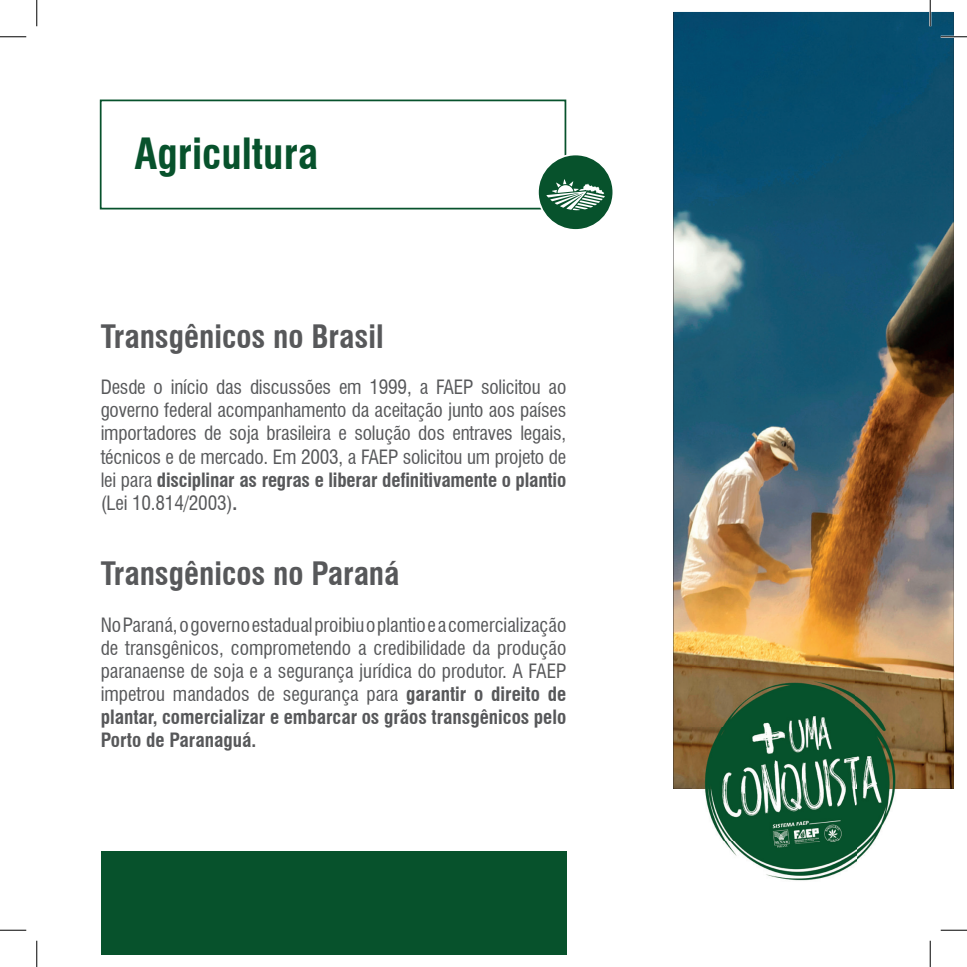
<style>
.page{position:relative;width:967px;height:967px;background:#fff}
.page>*{position:absolute;margin:0;border:0;box-sizing:border-box;transform-origin:0 0}
.t1{font:700 condensed 42px "Swiss 721 BT";color:#07522c}
.t2{font:700 condensed 31.5px "Swiss 721 BT";color:#57585a}
.t3{font:condensed 19.25px/23.1px "Swiss 721 BT";letter-spacing:-.01em;color:#57585a;text-align:justify}
.s1{font-weight:700}
</style>
<div class="page">
<div style="left:100px;top:99px;width:466px;height:110px;background:#fff;border:2px solid #07522c"></div>
<div style="left:101px;top:851px;width:465px;height:103px;background:#07522c"></div>
<div style="left:538px;top:154px;width:75px;height:76px;background:#07522c;border-radius:50%"></div>
<div style="left:537px;top:154px;width:77px;height:77px;border:2px solid #fff;border-radius:50%"></div>
<img style="left:673px;top:12px;width:280px;height:776px">
<img style="left:692px;top:667px;width:218px;height:214px">
<svg style="left:546px;top:179px;width:59px;height:31px"></svg>
<hr style="left:940px;top:36px;width:26px;height:2px;background:#fff">
<hr style="left:929px;top:0;width:2px;height:26px;background:#fff">
<svg style="left:0;top:36px;width:26px;height:1px"></svg>
<svg style="left:940px;top:36px;width:26px;height:1px"></svg>
<svg style="left:0;top:929px;width:26px;height:1px"></svg>
<svg style="left:940px;top:929px;width:26px;height:1px"></svg>
<svg style="left:36px;top:0;width:1px;height:26px"></svg>
<svg style="left:36px;top:940px;width:1px;height:26px"></svg>
<svg style="left:929px;top:0;width:1px;height:26px"></svg>
<svg style="left:929px;top:940px;width:1px;height:26px"></svg>
<h1 class="t1" style="left:134px;top:129px;width:185px">Agricultura</h1>
<h2 class="t2" style="left:101px;top:317px;width:284px">Transgênicos no Brasil</h2>
<p class="t3" style="left:101px;top:375px;width:467px">Desde o início das discussões em 1999, a FAEP solicitou ao governo federal acompanhamento da aceitação junto aos países importadores de soja brasileira e solução dos entraves legais, técnicos e de mercado. Em 2003, a FAEP solicitou um projeto de lei para <span class="s1">disciplinar as regras e liberar definitivamente o plantio </span>(Lei 10.814/2003)<span class="s1">.</span></p>
<h2 class="t2" style="left:101px;top:555px;width:300px">Transgênicos no Paraná</h2>
<p class="t3" style="left:101px;top:613px;width:467px">No Paraná, o governo estadual proibiu o plantio e a comercialização de transgênicos, comprometendo a credibilidade da produção paranaense de soja e a segurança jurídica do produtor. A FAEP impetrou mandados de segurança para <span class="s1">garantir o direito de plantar, comercializar e embarcar os grãos transgênicos pelo Porto de Paranaguá.</span></p>
</div>
